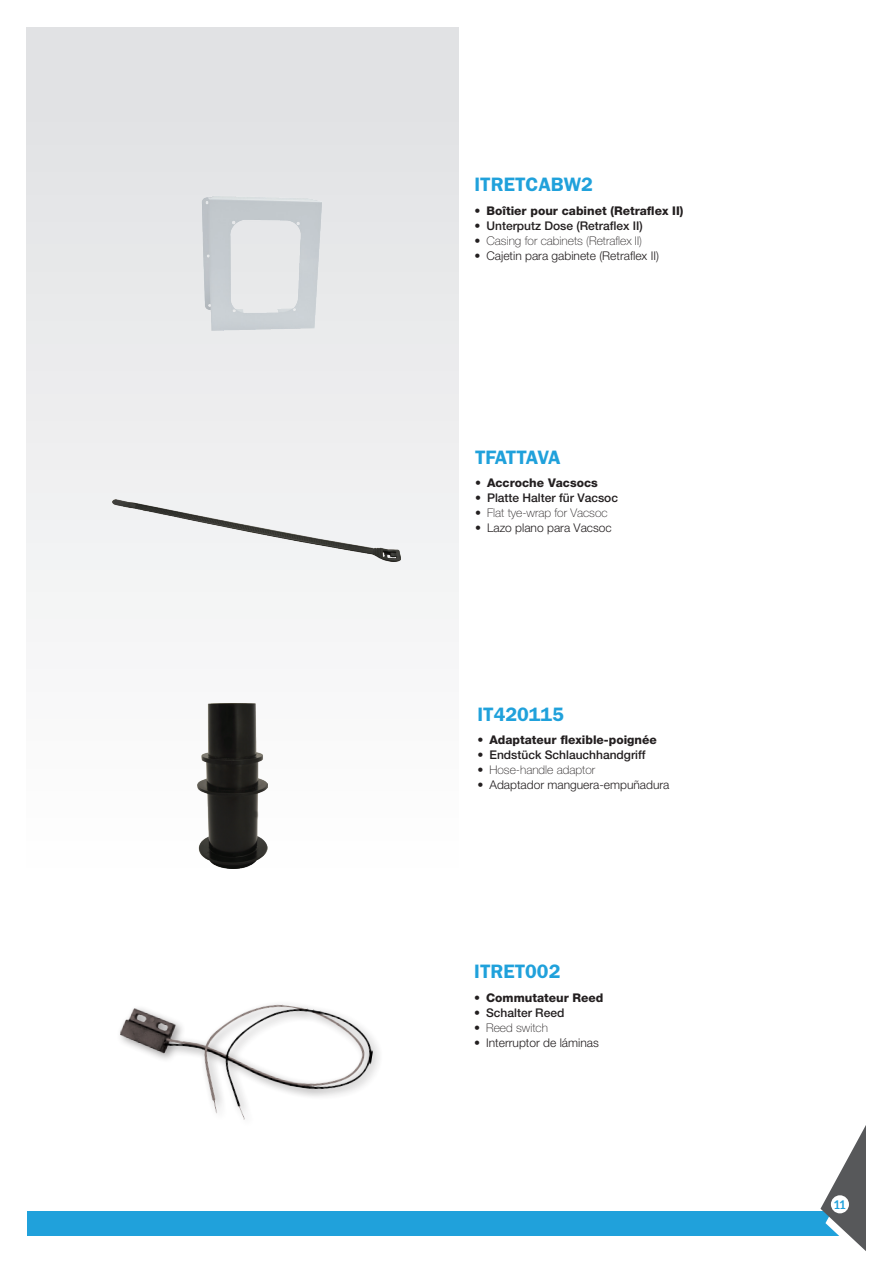
<style>
.page{position:relative;width:893px;height:1263px;background:#fff}
.page>*{position:absolute;margin:0;border:0;box-sizing:border-box;transform-origin:0 0}
.Code_gros{font:600 19.5px "ITC Franklin Gothic Std";color:#20a1db}
.Code_gros-2{font:600 19.5px "ITC Franklin Gothic Std";letter-spacing:-.055em;color:#20a1db}
.t1{font:300 12px "Helvetica Neue LT Std";color:#231f20}
.t2{font:800 12px "Helvetica Neue LT Std";color:#231f20}
.t3{font:500 12px "Helvetica Neue LT Std";color:#231f20}
.t4{font:100 12px "Helvetica Neue LT Std";color:#231f20}
.t5{font:700 12px "Aleo";color:#20a1db}
</style>
<div class="page">
<div style="left:27px;top:1211px;width:839px;height:25px;background:#20a1db"></div>
<svg style="left:820px;top:1125px;width:46px;height:126px"></svg>
<div style="left:831px;top:1195px;width:18px;height:18px;background:#fff;border-radius:50%"></div>
<div style="left:27px;top:27px;width:432px;height:1152px;background:linear-gradient(to bottom,#e1e2e4,#fff)"></div>
<img style="left:198px;top:703px;width:70px;height:165px">
<img style="left:112px;top:499px;width:288px;height:63px">
<img style="left:195px;top:191px;width:130px;height:145px">
<img style="left:110px;top:980px;width:268px;height:158px">
<p class="Code_gros" style="left:474px;top:173px;width:120px">ITRETCABW2</p>
<p class="t2" style="left:474px;top:203px;width:210px">• Boîtier pour cabinet (Retraflex II)</p>
<p class="t3" style="left:474px;top:218px;width:170px">• Unterputz Dose (Retraflex II)</p>
<p class="t4" style="left:474px;top:234px;width:169px">• Casing for cabinets (Retraflex II)</p>
<p class="t1" style="left:474px;top:248px;width:186px">• Cajetin para gabinete (Retraflex II)</p>
<p class="Code_gros-2" style="left:475px;top:445px;width:87px">TFATTAVA</p>
<p class="t2" style="left:475px;top:475px;width:124px">• Accroche Vacsocs</p>
<p class="t3" style="left:475px;top:490px;width:144px">• Platte Halter für Vacsoc</p>
<p class="t4" style="left:475px;top:506px;width:134px">• Flat tye-wrap for Vacsoc</p>
<p class="t1" style="left:475px;top:520px;width:138px">• Lazo plano para Vacsoc</p>
<p class="Code_gros" style="left:477px;top:702px;width:88px">IT420115</p>
<p class="t2" style="left:477px;top:733px;width:181px">• Adaptateur flexible-poignée</p>
<p class="t3" style="left:477px;top:748px;width:170px">• Endstück Schlauchhandgriff</p>
<p class="t4" style="left:477px;top:763px;width:119px">• Hose-handle adaptor</p>
<p class="t1" style="left:477px;top:777px;width:194px">• Adaptador manguera-empuñadura</p>
<p class="Code_gros" style="left:474px;top:960px;width:88px">ITRET002</p>
<p class="t2" style="left:474px;top:990px;width:131px">• Commutateur Reed</p>
<p class="t3" style="left:474px;top:1005px;width:92px">• Schalter Reed</p>
<p class="t4" style="left:474px;top:1020px;width:75px">• Reed switch</p>
<p class="t1" style="left:474px;top:1035px;width:126px">• Interruptor de láminas</p>
<p class="t5" style="left:834px;top:1198px;width:13px">11</p>
</div>
